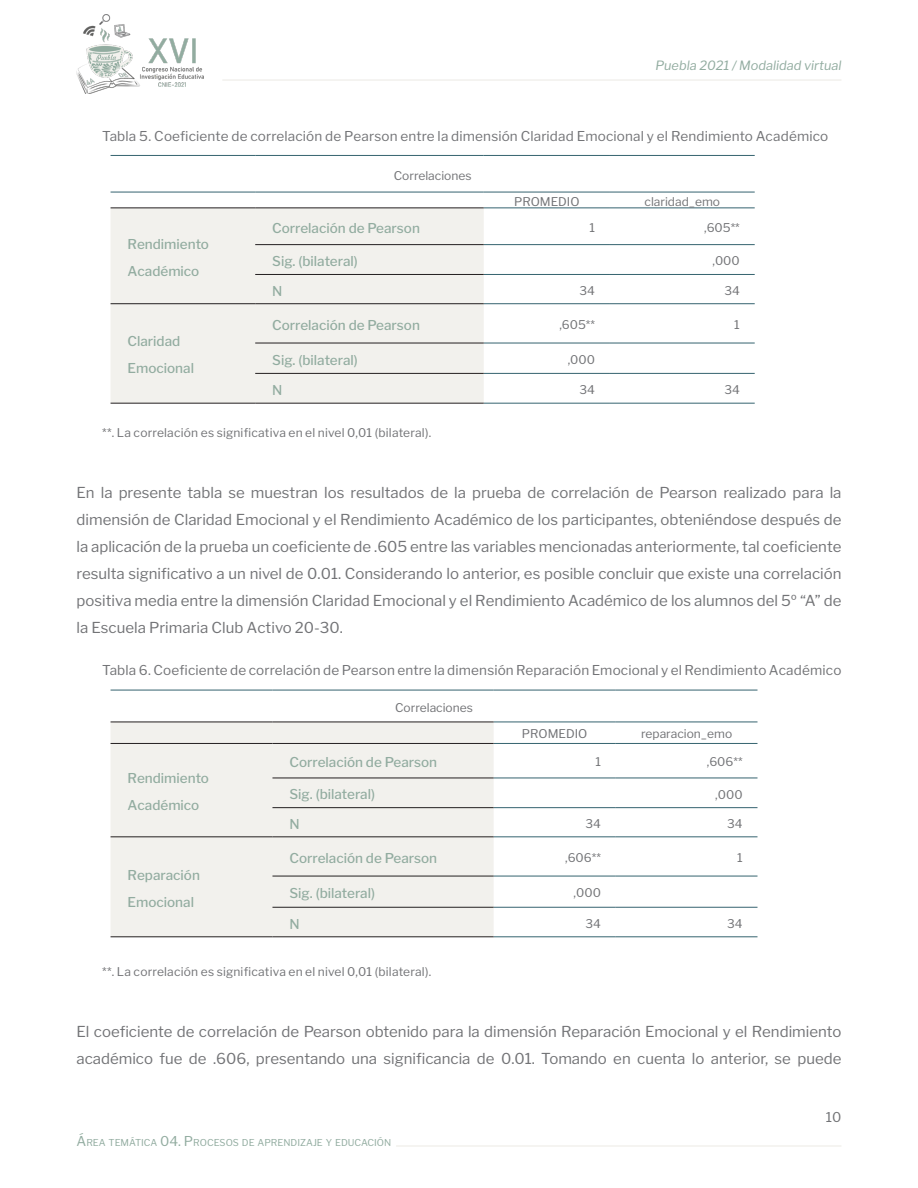
<style>
.page{position:relative;width:918px;height:1188px;background:#fff}
.page>*{position:absolute;margin:0;border:0;box-sizing:border-box;transform-origin:0 0}
.parrafo_general{font:15px/27px "Libre Franklin";color:#727376;text-align:justify}
.Cuerpo_tabla_a_la_iz{font:500 13.5px/27px "Libre Franklin";color:#92aca0}
.PIES_DE_IMAGEN{font:13.5px "Libre Franklin";letter-spacing:.01em;color:#727376}
.t1{font:13.5px "Libre Franklin";color:#727376}
.t2{font:italic 12.75px "Libre Franklin";color:#92aca0}
.Cuerpo_tabla_a_la_iz-2{font:12px "Libre Franklin";color:#727376}
.PIES_DE_IMAGEN-2{font:12px "Libre Franklin";letter-spacing:.015em;color:#727376}
.t3{font:9.45px "Libre Franklin";color:#92aca0}
.s1{font-size:13.5px}
</style>
<div class="page">
<hr style="left:222px;top:79px;width:619px;height:2px;background:#f2f1ed">
<img style="left:77px;top:15px;width:126px;height:79px">
<hr style="left:396px;top:1145px;width:445px;height:2px;background:#f2f1ed">
<div style="left:111px;top:208px;width:373px;height:195px;background:#f2f1ed"></div>
<hr style="left:111px;top:192px;width:144px;height:1px;background:#35636f">
<hr style="left:255px;top:192px;width:229px;height:1px;background:#35636f">
<hr style="left:484px;top:192px;width:126px;height:1px;background:#35636f">
<hr style="left:610px;top:192px;width:145px;height:1px;background:#35636f">
<hr style="left:484px;top:207px;width:126px;height:1px;background:#35636f">
<hr style="left:610px;top:207px;width:145px;height:1px;background:#35636f">
<hr style="left:484px;top:244px;width:126px;height:1px;background:#35636f">
<hr style="left:610px;top:244px;width:145px;height:1px;background:#35636f">
<hr style="left:484px;top:274px;width:126px;height:1px;background:#35636f">
<hr style="left:610px;top:274px;width:145px;height:1px;background:#35636f">
<hr style="left:484px;top:303px;width:126px;height:1px;background:#35636f">
<hr style="left:610px;top:303px;width:145px;height:1px;background:#35636f">
<hr style="left:484px;top:343px;width:126px;height:1px;background:#35636f">
<hr style="left:610px;top:343px;width:145px;height:1px;background:#35636f">
<hr style="left:484px;top:373px;width:126px;height:1px;background:#35636f">
<hr style="left:610px;top:373px;width:145px;height:1px;background:#35636f">
<hr style="left:255px;top:244px;width:229px;height:1px;background:#231f20">
<hr style="left:255px;top:274px;width:229px;height:1px;background:#231f20">
<hr style="left:111px;top:303px;width:144px;height:1px;background:#231f20">
<hr style="left:255px;top:303px;width:229px;height:1px;background:#231f20">
<hr style="left:255px;top:343px;width:229px;height:1px;background:#231f20">
<hr style="left:255px;top:373px;width:229px;height:1px;background:#231f20">
<hr style="left:111px;top:155px;width:144px;height:1px;background:#35636f">
<hr style="left:255px;top:155px;width:229px;height:1px;background:#35636f">
<hr style="left:484px;top:155px;width:126px;height:1px;background:#35636f">
<hr style="left:610px;top:155px;width:145px;height:1px;background:#35636f">
<hr style="left:484px;top:403px;width:126px;height:1px;background:#35636f">
<hr style="left:610px;top:403px;width:145px;height:1px;background:#35636f">
<hr style="left:111px;top:207px;width:144px;height:1px;background:#231f20">
<hr style="left:255px;top:207px;width:229px;height:1px;background:#231f20">
<hr style="left:111px;top:403px;width:144px;height:1px;background:#231f20">
<hr style="left:255px;top:403px;width:229px;height:1px;background:#231f20">
<div style="left:111px;top:723px;width:383px;height:213px;background:#f2f1ed"></div>
<hr style="left:494px;top:722px;width:122px;height:1px;background:#35636f">
<hr style="left:616px;top:722px;width:142px;height:1px;background:#35636f">
<hr style="left:494px;top:743px;width:122px;height:1px;background:#35636f">
<hr style="left:616px;top:743px;width:142px;height:1px;background:#35636f">
<hr style="left:494px;top:778px;width:122px;height:1px;background:#35636f">
<hr style="left:616px;top:778px;width:142px;height:1px;background:#35636f">
<hr style="left:494px;top:807px;width:122px;height:1px;background:#35636f">
<hr style="left:616px;top:807px;width:142px;height:1px;background:#35636f">
<hr style="left:494px;top:836px;width:122px;height:1px;background:#35636f">
<hr style="left:616px;top:836px;width:142px;height:1px;background:#35636f">
<hr style="left:494px;top:876px;width:122px;height:1px;background:#35636f">
<hr style="left:616px;top:876px;width:142px;height:1px;background:#35636f">
<hr style="left:494px;top:907px;width:122px;height:1px;background:#35636f">
<hr style="left:616px;top:907px;width:142px;height:1px;background:#35636f">
<hr style="left:111px;top:743px;width:161px;height:1px;background:#231f20">
<hr style="left:272px;top:743px;width:222px;height:1px;background:#231f20">
<hr style="left:272px;top:778px;width:222px;height:1px;background:#231f20">
<hr style="left:272px;top:807px;width:222px;height:1px;background:#231f20">
<hr style="left:111px;top:836px;width:161px;height:1px;background:#231f20">
<hr style="left:272px;top:836px;width:222px;height:1px;background:#231f20">
<hr style="left:272px;top:876px;width:222px;height:1px;background:#231f20">
<hr style="left:272px;top:907px;width:222px;height:1px;background:#231f20">
<hr style="left:111px;top:690px;width:161px;height:1px;background:#35636f">
<hr style="left:272px;top:690px;width:222px;height:1px;background:#35636f">
<hr style="left:494px;top:690px;width:122px;height:1px;background:#35636f">
<hr style="left:616px;top:690px;width:142px;height:1px;background:#35636f">
<hr style="left:494px;top:936px;width:122px;height:1px;background:#35636f">
<hr style="left:616px;top:936px;width:142px;height:1px;background:#35636f">
<hr style="left:111px;top:722px;width:161px;height:1px;background:#231f20">
<hr style="left:272px;top:722px;width:222px;height:1px;background:#231f20">
<hr style="left:111px;top:936px;width:161px;height:1px;background:#231f20">
<hr style="left:272px;top:936px;width:222px;height:1px;background:#231f20">
<p class="t2" style="left:655px;top:58px;width:187px">Puebla 2021 / Modalidad virtual</p>
<p class="PIES_DE_IMAGEN" style="left:102px;top:128px;width:728px">Tabla 5. Coeficiente de correlación de Pearson entre la dimensión Claridad Emocional y el Rendimiento Académico</p>
<p class="Cuerpo_tabla_a_la_iz-2" style="left:394px;top:168px;width:79px">Correlaciones</p>
<p class="Cuerpo_tabla_a_la_iz-2" style="left:514px;top:194px;width:67px">PROMEDIO</p>
<p class="Cuerpo_tabla_a_la_iz-2" style="left:645px;top:194px;width:77px">claridad_emo</p>
<p class="Cuerpo_tabla_a_la_iz" style="left:128px;top:230px;width:83px">Rendimiento<br>Académico</p>
<p class="Cuerpo_tabla_a_la_iz" style="left:272px;top:214px;width:149px">Correlación de Pearson</p>
<p class="Cuerpo_tabla_a_la_iz-2" style="left:590px;top:220px;width:7px">1</p>
<p class="Cuerpo_tabla_a_la_iz-2" style="left:704px;top:220px;width:37px">,605**</p>
<p class="Cuerpo_tabla_a_la_iz" style="left:272px;top:248px;width:87px">Sig. (bilateral)</p>
<p class="Cuerpo_tabla_a_la_iz-2" style="left:713px;top:254px;width:29px">,000</p>
<p class="Cuerpo_tabla_a_la_iz" style="left:272px;top:277px;width:12px">N</p>
<p class="Cuerpo_tabla_a_la_iz-2" style="left:580px;top:283px;width:17px">34</p>
<p class="Cuerpo_tabla_a_la_iz-2" style="left:724px;top:283px;width:17px">34</p>
<p class="Cuerpo_tabla_a_la_iz" style="left:272px;top:311px;width:149px">Correlación de Pearson</p>
<p class="Cuerpo_tabla_a_la_iz-2" style="left:559px;top:318px;width:37px">,605**</p>
<p class="Cuerpo_tabla_a_la_iz-2" style="left:734px;top:318px;width:7px">1</p>
<p class="Cuerpo_tabla_a_la_iz" style="left:272px;top:346px;width:87px">Sig. (bilateral)</p>
<p class="Cuerpo_tabla_a_la_iz-2" style="left:568px;top:352px;width:29px">,000</p>
<p class="Cuerpo_tabla_a_la_iz" style="left:272px;top:376px;width:12px">N</p>
<p class="Cuerpo_tabla_a_la_iz-2" style="left:580px;top:382px;width:17px">34</p>
<p class="Cuerpo_tabla_a_la_iz-2" style="left:724px;top:382px;width:17px">34</p>
<p class="PIES_DE_IMAGEN-2" style="left:102px;top:426px;width:331px">**. La correlación es significativa en el nivel 0,01 (bilateral).</p>
<p class="Cuerpo_tabla_a_la_iz" style="left:128px;top:328px;width:68px">Claridad<br>Emocional</p>
<p class="parrafo_general" style="left:77px;top:480px;width:766px">En la presente tabla se muestran los resultados de la prueba de correlación de Pearson realizado para la dimensión de Claridad Emocional y el Rendimiento Académico de los participantes, obteniéndose después de la aplicación de la prueba un coeficiente de .605 entre las variables mencionadas anteriormente, tal coeficiente resulta significativo a un nivel de 0.01. Considerando lo anterior, es posible concluir que existe una correlación positiva media entre la dimensión Claridad Emocional y el Rendimiento Académico de los alumnos del 5º “A” de la Escuela Primaria Club Activo 20-30.</p>
<p class="PIES_DE_IMAGEN" style="left:102px;top:662px;width:741px">Tabla 6. Coeficiente de correlación de Pearson entre la dimensión Reparación Emocional y el Rendimiento Académico</p>
<p class="Cuerpo_tabla_a_la_iz-2" style="left:395px;top:700px;width:79px">Correlaciones</p>
<p class="Cuerpo_tabla_a_la_iz-2" style="left:522px;top:727px;width:67px">PROMEDIO</p>
<p class="Cuerpo_tabla_a_la_iz-2" style="left:641px;top:727px;width:93px">reparacion_emo</p>
<p class="Cuerpo_tabla_a_la_iz" style="left:128px;top:765px;width:83px">Rendimiento<br>Académico</p>
<p class="Cuerpo_tabla_a_la_iz" style="left:289px;top:749px;width:149px">Correlación de Pearson</p>
<p class="Cuerpo_tabla_a_la_iz-2" style="left:595px;top:755px;width:7px">1</p>
<p class="Cuerpo_tabla_a_la_iz-2" style="left:707px;top:755px;width:37px">,606**</p>
<p class="Cuerpo_tabla_a_la_iz" style="left:289px;top:781px;width:87px">Sig. (bilateral)</p>
<p class="Cuerpo_tabla_a_la_iz-2" style="left:715px;top:787px;width:29px">,000</p>
<p class="Cuerpo_tabla_a_la_iz" style="left:289px;top:810px;width:12px">N</p>
<p class="Cuerpo_tabla_a_la_iz-2" style="left:585px;top:816px;width:17px">34</p>
<p class="Cuerpo_tabla_a_la_iz-2" style="left:727px;top:816px;width:17px">34</p>
<p class="Cuerpo_tabla_a_la_iz" style="left:289px;top:845px;width:149px">Correlación de Pearson</p>
<p class="Cuerpo_tabla_a_la_iz-2" style="left:565px;top:851px;width:37px">,606**</p>
<p class="Cuerpo_tabla_a_la_iz-2" style="left:737px;top:851px;width:7px">1</p>
<p class="Cuerpo_tabla_a_la_iz" style="left:289px;top:880px;width:87px">Sig. (bilateral)</p>
<p class="Cuerpo_tabla_a_la_iz-2" style="left:574px;top:886px;width:29px">,000</p>
<p class="Cuerpo_tabla_a_la_iz" style="left:289px;top:910px;width:12px">N</p>
<p class="Cuerpo_tabla_a_la_iz-2" style="left:585px;top:916px;width:17px">34</p>
<p class="Cuerpo_tabla_a_la_iz-2" style="left:727px;top:916px;width:17px">34</p>
<p class="PIES_DE_IMAGEN-2" style="left:102px;top:965px;width:331px">**. La correlación es significativa en el nivel 0,01 (bilateral).</p>
<p class="Cuerpo_tabla_a_la_iz" style="left:128px;top:861px;width:74px">Reparación<br>Emocional</p>
<p class="parrafo_general" style="left:77px;top:1018px;width:766px">El coeficiente de correlación de Pearson obtenido para la dimensión Reparación Emocional y el Rendimiento académico fue de .606, presentando una significancia de 0.01. Tomando en cuenta lo anterior, se puede</p>
<p class="t3" style="left:77px;top:1137px;width:316px"><span class="s1">Á</span>REA TEMÁTICA <span class="s1">04. P</span>ROCESOS DE APRENDIZAJE Y EDUCACIÓN</p>
<p class="t1" style="left:826px;top:1109px;width:17px">10</p>
</div>
